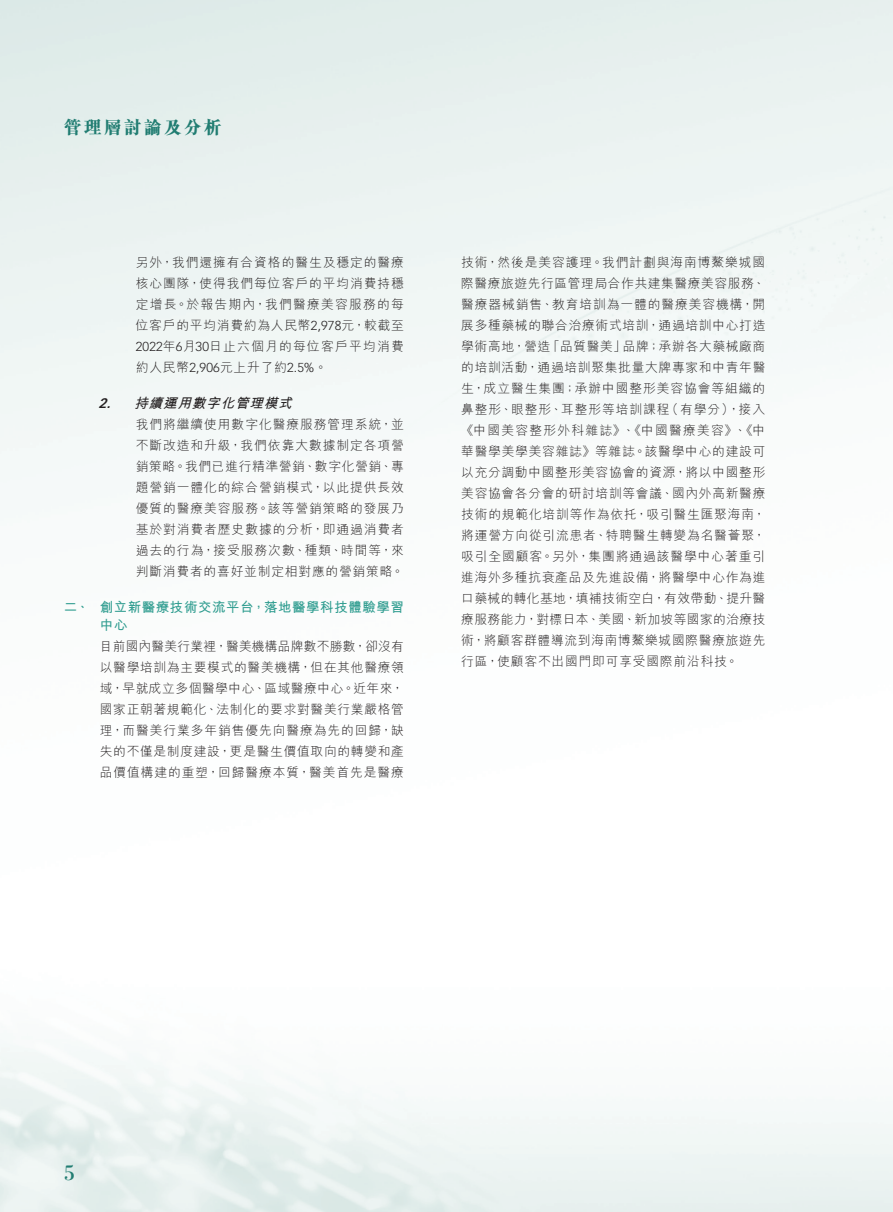
<style>
.page{position:relative;width:893px;height:1212px;background:#fff}
.page>*{position:absolute;margin:0;border:0;box-sizing:border-box;transform-origin:0 0}
.t1{font:22.5px "Bodoni Std";color:#217d72}
.t2{font:800 18px "M Sung HK";letter-spacing:.11em;color:#217d72}
.t3{font:700 13.5px "M Hei HK";letter-spacing:.04em;color:#2e9c8f}
.t4{font:italic 700 13.5px "M Hei HK";color:#231f20}
.t5{font:italic 700 13.5px "Vectora LT Std";color:#231f20}
.t6{font:300 12.75px/21px "M Hei HK";letter-spacing:.06em;color:#231f20;text-align:justify}
.s1{font-family:"Vectora LT Std"}
</style>
<div class="page">
<h2 class="t2" style="left:64px;top:118px;width:160px">管理層討論及分析</h2>
<p class="t3" style="left:64px;top:597px;width:27px">二、</p>
<p class="t5" style="left:98px;top:395px;width:18px">2.</p>
<p class="t6" style="left:136px;top:251px;width:270px">另外，我們還擁有合資格的醫生及穩定的醫療核心團隊，使得我們每位客戶的平均消費持穩定增長。於報告期內，我們醫療美容服務的每位客戶的平均消費約為人民幣<span class="s1">2,978</span>元，較截至<span class="s1">2022</span>年月<span class="s1">6 30</span>日止六個月的每位客戶平均消費約人民幣<span class="s1">2,906</span>元上升了約<span class="s1">2.5%</span>。</p>
<p class="t4" style="left:134px;top:393px;width:163px">持續運用數字化管理模式</p>
<p class="t6" style="left:136px;top:413px;width:270px">我們將繼續使用數字化醫療服務管理系統，並不斷改造和升級，我們依靠大數據制定各項營銷策略。我們已進行精準營銷、數字化營銷、專題營銷一體化的綜合營銷模式，以此提供長效優質的醫療美容服務。該等營銷策略的發展乃基於對消費者歷史數據的分析，即通過消費者過去的行為，接受服務次數、種類、時間等，來判斷消費者的喜好並制定相對應的營銷策略。</p>
<p class="t3" style="left:100px;top:597px;width:306px">創立新醫療技術交流平台，落地醫學科技體驗學習</p>
<p class="t3" style="left:100px;top:615px;width:29px">中心</p>
<p class="t6" style="left:100px;top:635px;width:306px">目前國內醫美行業裡，醫美機構品牌數不勝數，卻沒有以醫學培訓為主要模式的醫美機構，但在其他醫療領域，早就成立多個醫學中心、區域醫療中心。近年來，國家正朝著規範化、法制化的要求對醫美行業嚴格管理，而醫美行業多年銷售優先向醫療為先的回歸，缺失的不僅是制度建設，更是醫生價值取向的轉變和產品價值構建的重塑，回歸醫療本質，醫美首先是醫療</p>
<p class="t6" style="left:461px;top:251px;width:306px;text-align:right">技術，然後是美容護理。我們計劃與海南博鰲樂城國際醫療旅遊先行區管理局合作共建集醫療美容服務、醫療器械銷售、教育培訓為一體的醫療美容機構，開展多種藥械的聯合治療術式培訓，通過培訓中心打造品牌；承辦各大藥械廠商</p>
<p class="t6" style="left:461px;top:335px;width:90px">學術高地，營造</p>
<p class="t6" style="left:461px;top:356px;width:306px">的培訓活動，通過培訓聚集批量大牌專家和中青年醫</p>
<p class="t6" style="left:461px;top:377px;width:306px">生，成立醫生集團；承辦中國整形美容協會等組織的</p>
<p class="t6" style="left:666px;top:398px;width:101px">（有學分，）接入</p>
<p class="t6" style="left:547px;top:335px;width:80px">「品質醫美」</p>
<p class="t6" style="left:461px;top:398px;width:306px;text-align:left">鼻整形、眼整形、耳整形等培訓課程<br>《中國美容整形外科雜誌》、《中國醫療美容》、《中華醫學美學美容雜誌》等雜誌。該醫學中心的建設可以充分調動中國整形美容協會的資源，將以中國整形美容協會各分會的研討培訓等會議、國內外高新醫療技術的規範化培訓等作為依托，吸引醫生匯聚海南，將運營方向從引流患者、特聘醫生轉變為名醫薈聚，吸引全國顧客。另外，集團將通過該醫學中心著重引進海外多種抗衰產品及先進設備，將醫學中心作為進口藥械的轉化基地，填補技術空白，有效帶動、提升醫療服務能力，對標日本、美國、新加坡等國家的治療技術，將顧客群體導流到海南博鰲樂城國際醫療旅遊先行區，使顧客不出國門即可享受國際前沿科技。</p>
<h1 class="t1" style="left:64px;top:1159px;width:13px">5</h1>
</div>
